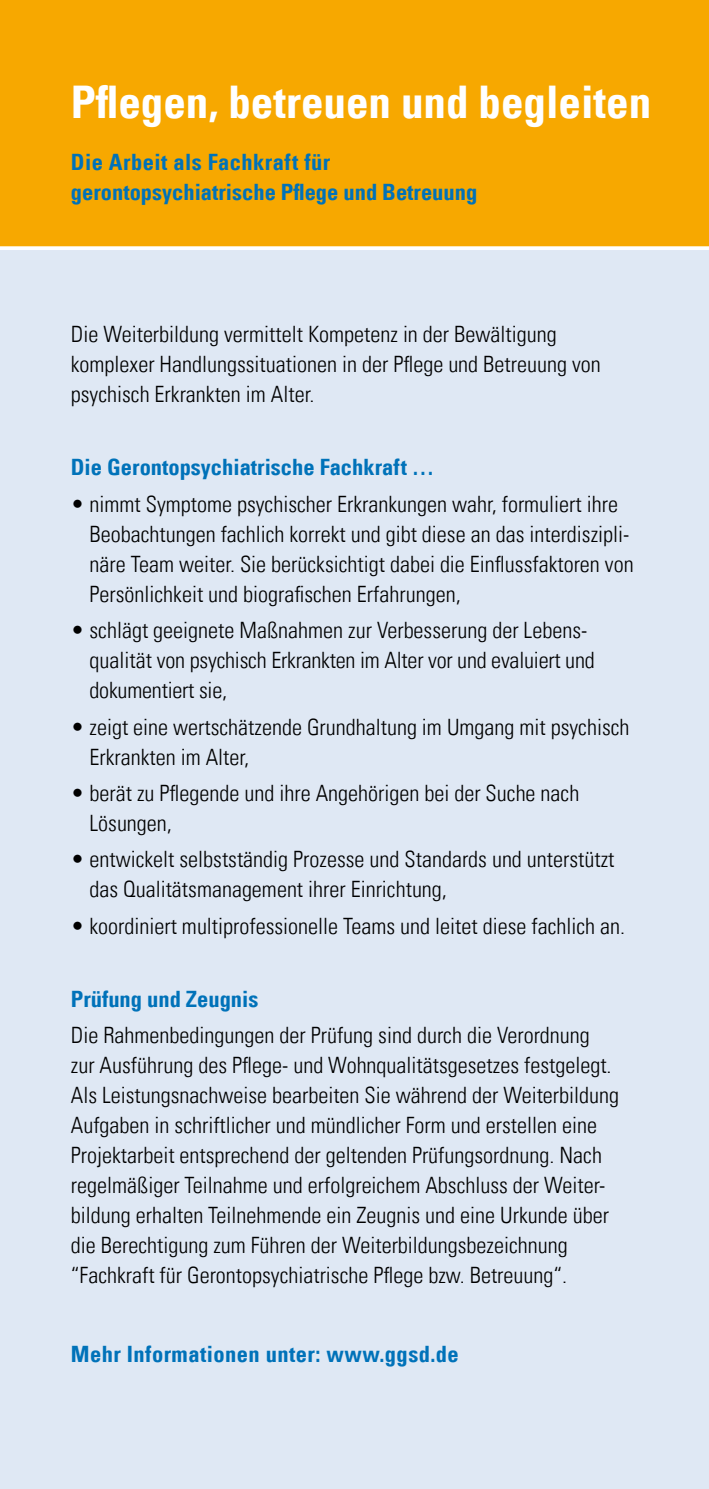
<style>
.page{position:relative;width:709px;height:1489px;background:#fff}
.page>*{position:absolute;margin:0;border:0;box-sizing:border-box;transform-origin:0 0}
.t1{font:45px "Univers Com 67 Bold Cond";color:#fff}
.t2{font:22.5px/30px "Univers Com 47 Light Cond";color:#000}
.t3{font:22.5px/30px "Univers Com 67 Bold Cond";color:#0072b9}
.t4{font:22.5px "Univers Com 67 Bold Cond";letter-spacing:.02em;color:#0072b9}
</style>
<div class="page">
<div style="left:0;top:0;width:709px;height:248px;background:#f7a800"></div>
<div style="left:0;top:248px;width:709px;height:1240px;background:#dfe8f4"></div>
<svg style="left:0;top:246px;width:709px;height:4px;background:#fef8ec"></svg>
<h1 class="t1" style="left:71px;top:74px;width:582px">Pflegen, betreuen und begleiten</h1>
<p class="t3" style="left:71px;top:147px;width:408px">Die Arbeit als Fachkraft für gerontopsychiatrische Pflege und Betreuung</p>
<p class="t2" style="left:71px;top:319px;width:531px">Die Weiterbildung vermittelt Kompetenz in der Bewältigung kom-plexer Handlungssituationen in der Pflege und Betreuung von psychisch Erkrankten im Alter.</p>
<p class="t3" style="left:71px;top:452px;width:365px">Die Gerontopsychiatrische Fachkraft …</p>
<p class="t2" style="left:89px;top:489px;width:545px;text-indent:-19px">• nimmt Symptome psychischer Erkrankungen wahr, formuliert ihre Beobachtungen fachlich korrekt und gibt diese an das interdiszipli&shy;näre Team weiter. Sie berücksichtigt dabei die Einflussfaktoren von Persönlichkeit und biografischen Erfahrungen,</p>
<p class="t2" style="left:89px;top:615px;width:507px;text-indent:-19px">• schlägt geeignete Maßnahmen zur Verbesserung der Lebens&shy;qualität von psychisch Erkrankten im Alter vor und evaluiert und dokumentiert sie,</p>
<p class="t2" style="left:89px;top:711px;width:541px;text-indent:-19px">• zeigt eine wertschätzende Grundhaltung im Umgang mit psychisch<br>Erkrankten im Alter,</p>
<p class="t2" style="left:89px;top:778px;width:491px;text-indent:-19px">• berät zu Pflegende und ihre Angehörigen bei der Suche nach<br>Lösungen,</p>
<p class="t2" style="left:89px;top:844px;width:526px;text-indent:-19px">• entwickelt selbstständig Prozesse und Standards und unterstützt das Qualitätsmanagement ihrer Einrichtung,</p>
<p class="t2" style="left:71px;top:911px;width:556px">• koordiniert multiprofessionelle Teams und leitet diese fachlich an.</p>
<p class="t3" style="left:71px;top:983px;width:189px">Prüfung und Zeugnis</p>
<p class="t2" style="left:71px;top:1020px;width:550px">Die Rahmenbedingungen der Prüfung sind durch die Verordnung zur Ausführung des Pflege- und Wohnqualitätsgesetzes festgelegt.<br>Als Leistungsnachweise bearbeiten Sie während der Weiterbildung Aufgaben in schriftlicher und mündlicher Form und erstellen eine Projektarbeit entsprechend der geltenden Prüfungsordnung. Nach regelmäßiger Teilnahme und erfolgreichem Abschluss der Weiter&shy;bildung erhalten Teilnehmende ein Zeugnis und eine Urkunde über die Berechtigung zum Führen der Weiterbildungsbezeichnung “Fachkraft für Gerontopsychiatrische Pflege bzw. Betreuung“.</p>
<p class="t4" style="left:71px;top:1340px;width:389px">Mehr Informationen unter: www.ggsd.de</p>
</div>
